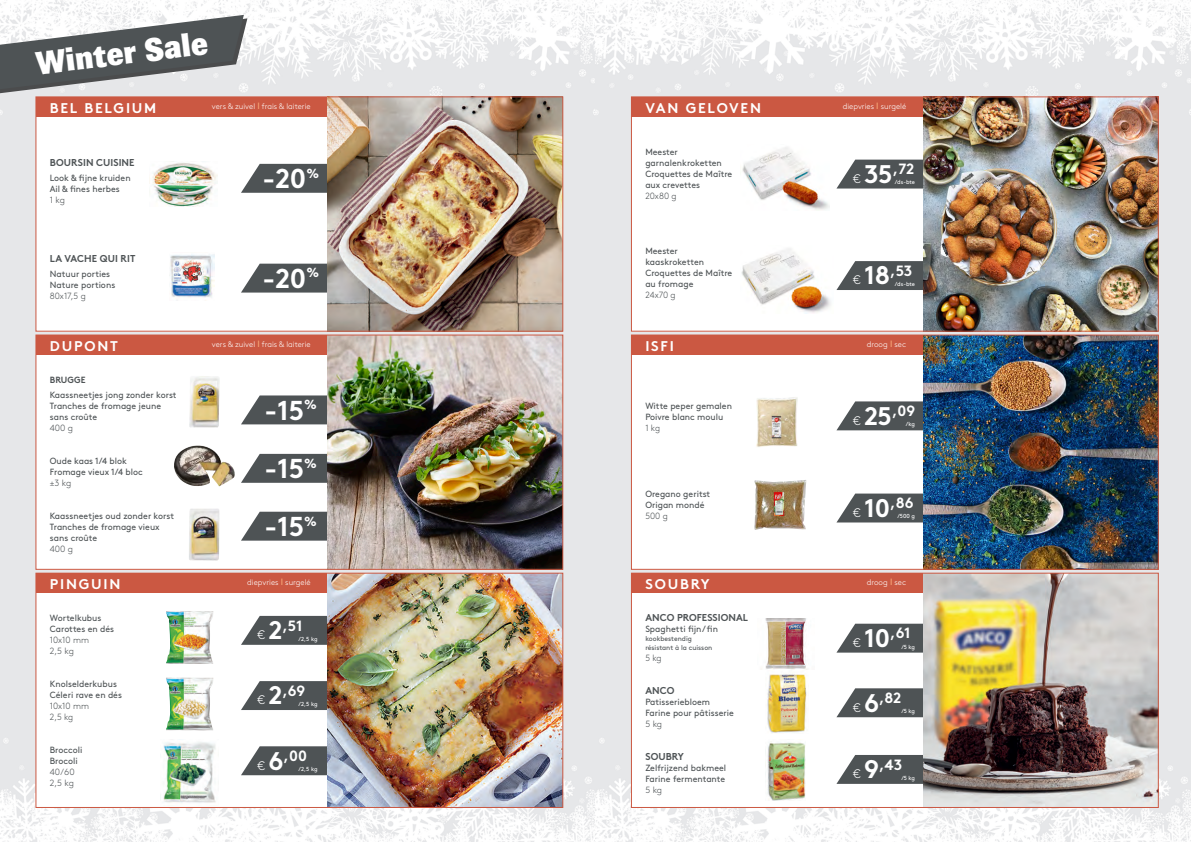
<style>
.page{position:relative;width:1191px;height:842px;background:#fff}
.page>*{position:absolute;margin:0;border:0;box-sizing:border-box;transform-origin:0 0}
.t1{font:900 33px "Brown Pro";color:#fff}
.t2{font:700 27.3px/58.1px "Brown";color:#fff;text-align:justify}
.t3{font:700 14.9px "Brown";letter-spacing:-.02em;color:#fff}
.t4{font:700 14.1px "Brown";letter-spacing:.125em;color:#fff}
.t5{font:700 10px "Brown";letter-spacing:.005em;color:#4e5355}
.t6{font:9px/11px "Brown";color:#4e5355}
.t7{font:300 9px/11px "Brown";color:#4e5355}
.t8{font:700 9px "Brown";letter-spacing:.005em;color:#4e5355}
.t9{font:300 8px "Brown";color:#fff}
.t10{font:7px/9px "Brown";color:#4e5355}
.t11{font:5.8px "Brown";letter-spacing:-.015em;color:#fff}
.s1{font-weight:400;font-size:9px;color:#f9aa79}
.s2{font-size:25.5px}
</style>
<div class="page">
<img style="left:0;top:0;width:1191px;height:842px">
<div style="left:36px;top:97px;width:527px;height:234px;background:#fff"></div>
<div style="left:36px;top:97px;width:292px;height:19px;background:#cb5842"></div>
<img style="left:152px;top:163px;width:65px;height:44px">
<img style="left:169px;top:254px;width:45px;height:44px">
<svg style="left:241px;top:164px;width:87px;height:29px;background:#626668"></svg>
<svg style="left:241px;top:264px;width:87px;height:29px;background:#636869"></svg>
<img style="left:328px;top:98px;width:233px;height:232px">
<div style="left:35px;top:96px;width:528px;height:236px;border:1px solid #cb5842"></div>
<div style="left:631px;top:97px;width:527px;height:234px;background:#fff"></div>
<div style="left:631px;top:97px;width:292px;height:19px;background:#cb5842"></div>
<img style="left:742px;top:147px;width:87px;height:63px">
<img style="left:741px;top:248px;width:90px;height:65px">
<svg style="left:836px;top:160px;width:87px;height:29px;background:#64686a"></svg>
<svg style="left:836px;top:261px;width:87px;height:29px;background:#626668"></svg>
<img style="left:923px;top:98px;width:233px;height:232px">
<div style="left:631px;top:96px;width:527px;height:236px;border:1px solid #cb5842"></div>
<div style="left:36px;top:335px;width:527px;height:234px;background:#fff"></div>
<div style="left:36px;top:335px;width:292px;height:19px;background:#cb5842"></div>
<img style="left:189px;top:376px;width:31px;height:52px">
<img style="left:174px;top:445px;width:24px;height:31px">
<img style="left:189px;top:509px;width:31px;height:51px">
<svg style="left:241px;top:395px;width:87px;height:29px;background:#65696b"></svg>
<svg style="left:241px;top:454px;width:87px;height:29px;background:#626668"></svg>
<svg style="left:241px;top:512px;width:87px;height:29px;background:#64686a"></svg>
<img style="left:328px;top:336px;width:233px;height:232px">
<div style="left:35px;top:334px;width:528px;height:236px;border:1px solid #cb5842"></div>
<div style="left:631px;top:335px;width:527px;height:234px;background:#fff"></div>
<div style="left:631px;top:335px;width:292px;height:19px;background:#cb5842"></div>
<img style="left:756px;top:397px;width:40px;height:32px">
<img style="left:754px;top:480px;width:51px;height:3px">
<svg style="left:836px;top:401px;width:87px;height:29px;background:#64686a"></svg>
<svg style="left:837px;top:494px;width:86px;height:28px;background:#606466"></svg>
<img style="left:923px;top:336px;width:233px;height:232px">
<div style="left:631px;top:334px;width:527px;height:236px;border:1px solid #cb5842"></div>
<div style="left:36px;top:573px;width:527px;height:234px;background:#fff"></div>
<div style="left:36px;top:573px;width:292px;height:19px;background:#cb5842"></div>
<img style="left:166px;top:677px;width:47px;height:53px">
<img style="left:166px;top:611px;width:47px;height:53px">
<img style="left:163px;top:742px;width:53px;height:61px">
<svg style="left:241px;top:616px;width:87px;height:29px;background:#626667"></svg>
<svg style="left:241px;top:681px;width:87px;height:29px;background:#626667"></svg>
<svg style="left:241px;top:746px;width:87px;height:29px;background:#63686a"></svg>
<img style="left:328px;top:575px;width:233px;height:231px">
<div style="left:35px;top:573px;width:528px;height:235px;border:1px solid #cb5842"></div>
<div style="left:631px;top:573px;width:527px;height:234px;background:#fff"></div>
<div style="left:631px;top:573px;width:292px;height:19px;background:#cb5842"></div>
<svg style="left:836px;top:624px;width:87px;height:29px;background:#636869"></svg>
<svg style="left:836px;top:688px;width:87px;height:29px;background:#63686a"></svg>
<svg style="left:836px;top:755px;width:87px;height:29px;background:#626668"></svg>
<img style="left:923px;top:575px;width:233px;height:231px">
<img style="left:761px;top:618px;width:47px;height:52px">
<img style="left:767px;top:674px;width:40px;height:59px">
<img style="left:765px;top:741px;width:41px;height:60px">
<div style="left:631px;top:573px;width:527px;height:235px;border:1px solid #cb5842"></div>
<svg style="left:0;top:15px;width:247px;height:80px"></svg>
<h1 class="t1" style="left:34px;top:46px;width:174px;rotate:-7deg">Winter Sale</h1>
<h3 class="t4" style="left:50px;top:96px;width:108px">BEL BELGIUM</h3>
<p class="t9" style="left:212px;top:100px;width:100px">vers &amp; zuivel <span class="s1">l</span> frais &amp; laiterie</p>
<p class="t5" style="left:50px;top:154px;width:86px">BOURSIN CUISINE</p>
<p class="t6" style="left:50px;top:172px;width:82px">Look &amp; fijne kruiden<br>Ail &amp; fines herbes</p>
<p class="t7" style="left:50px;top:194px;width:17px">1 kg</p>
<p class="t5" style="left:50px;top:250px;width:87px">LA VACHE QUI RIT</p>
<p class="t6" style="left:50px;top:268px;width:67px">Natuur porties<br>Nature portions</p>
<p class="t7" style="left:50px;top:290px;width:37px">80x17,5 g</p>
<h2 class="t2" style="left:262px;top:147px;width:58px">-20<sup>%</sup></h2>
<h2 class="t2" style="left:262px;top:247px;width:58px">-20<sup>%</sup></h2>
<h3 class="t4" style="left:50px;top:334px;width:70px">DUPONT</h3>
<p class="t9" style="left:212px;top:338px;width:100px">vers &amp; zuivel <span class="s1">l</span> frais &amp; laiterie</p>
<p class="t8" style="left:50px;top:372px;width:37px">BRUGGE</p>
<p class="t6" style="left:50px;top:388px;width:128px">Kaassneetjes jong zonder korst<br>Tranches de fromage jeune sans croûte</p>
<p class="t7" style="left:50px;top:421px;width:25px">400 g</p>
<p class="t6" style="left:50px;top:454px;width:94px">Oude kaas 1/4 blok<br>Fromage vieux 1/4 bloc</p>
<p class="t7" style="left:50px;top:476px;width:23px">±3 kg</p>
<p class="t6" style="left:50px;top:509px;width:126px">Kaassneetjes oud zonder korst<br>Tranches de fromage vieux sans croûte</p>
<p class="t7" style="left:50px;top:542px;width:25px">400 g</p>
<h2 class="t2" style="left:264px;top:378px;width:54px">-15<sup>% </sup>-15<sup>% </sup>-15<sup>%</sup></h2>
<h3 class="t4" style="left:50px;top:572px;width:72px">PINGUIN</h3>
<p class="t9" style="left:247px;top:577px;width:65px">diepvries <span class="s1">l</span> surgelé</p>
<p class="t6" style="left:50px;top:611px;width:66px">Wortelkubus<br>Carottes en dés</p>
<p class="t7" style="left:50px;top:633px;width:41px">10x10 mm<br>2,5 kg</p>
<p class="t6" style="left:50px;top:677px;width:74px">Knolselderkubus<br>Céleri rave en dés</p>
<p class="t7" style="left:50px;top:699px;width:41px">10x10 mm<br>2,5 kg</p>
<p class="t6" style="left:50px;top:743px;width:34px">Broccoli<br>Brocoli</p>
<p class="t7" style="left:50px;top:765px;width:26px">40/60<br>2,5 kg</p>
<h3 class="t3" style="left:257px;top:613px;width:46px"><sub>€</sub> <span class="s2">2</span>,51</h3>
<p class="t11" style="left:298px;top:634px;width:21px">/2,5 kg</p>
<h3 class="t3" style="left:257px;top:678px;width:49px"><sub>€</sub> <span class="s2">2</span>,69</h3>
<p class="t11" style="left:298px;top:699px;width:21px">/2,5 kg</p>
<h3 class="t3" style="left:257px;top:744px;width:51px"><sub>€</sub> <span class="s2">6</span>,00</h3>
<p class="t11" style="left:298px;top:765px;width:21px">/2,5 kg</p>
<h3 class="t4" style="left:645px;top:96px;width:117px">VAN GELOVEN</h3>
<p class="t9" style="left:842px;top:100px;width:65px">diepvries <span class="s1">l</span> surgelé</p>
<p class="t6" style="left:645px;top:146px;width:89px">Meester garnalenkroketten<br>Croquettes de Maître aux crevettes</p>
<p class="t7" style="left:645px;top:190px;width:33px">20x80 g</p>
<p class="t6" style="left:645px;top:245px;width:89px">Meester kaaskroketten<br>Croquettes de Maître au fromage</p>
<p class="t7" style="left:645px;top:289px;width:32px">24x70 g</p>
<h3 class="t3" style="left:853px;top:157px;width:63px"><sub>€</sub> <span class="s2">35</span>,72</h3>
<p class="t11" style="left:895px;top:178px;width:22px">/ds-bte</p>
<h3 class="t3" style="left:853px;top:259px;width:61px"><sub>€</sub> <span class="s2">18</span>,53</h3>
<p class="t11" style="left:895px;top:279px;width:22px">/ds-bte</p>
<h3 class="t4" style="left:645px;top:334px;width:30px">ISFI</h3>
<p class="t9" style="left:866px;top:338px;width:41px">droog <span class="s1">l</span> sec</p>
<p class="t6" style="left:645px;top:399px;width:88px">Witte peper gemalen<br>Poivre blanc moulu</p>
<p class="t7" style="left:645px;top:421px;width:16px">1 kg</p>
<p class="t6" style="left:645px;top:487px;width:66px">Oregano geritst<br>Origan mondé</p>
<p class="t7" style="left:645px;top:509px;width:24px">500 g</p>
<h3 class="t3" style="left:853px;top:399px;width:64px"><sub>€</sub> <span class="s2">25</span>,09</h3>
<p class="t11" style="left:906px;top:420px;width:11px">/kg</p>
<h3 class="t3" style="left:853px;top:491px;width:62px"><sub>€</sub> <span class="s2">10</span>,86</h3>
<p class="t11" style="left:897px;top:512px;width:19px">/500 g</p>
<h3 class="t4" style="left:645px;top:572px;width:66px">SOUBRY</h3>
<p class="t9" style="left:866px;top:577px;width:41px">droog <span class="s1">l</span> sec</p>
<p class="t5" style="left:645px;top:609px;width:104px">ANCO PROFESSIONAL</p>
<p class="t6" style="left:645px;top:623px;width:74px">Spaghetti fijn/ fin</p>
<p class="t10" style="left:645px;top:633px;width:69px">kookbestendig résistant à la cuisson</p>
<p class="t7" style="left:645px;top:652px;width:18px">5 kg</p>
<p class="t5" style="left:645px;top:682px;width:31px">ANCO</p>
<p class="t6" style="left:645px;top:696px;width:90px">Patisseriebloem<br>Farine pour pâtisserie</p>
<p class="t7" style="left:645px;top:718px;width:18px">5 kg</p>
<p class="t5" style="left:645px;top:748px;width:40px">SOUBRY</p>
<p class="t6" style="left:645px;top:762px;width:82px">Zelfrijzend bakmeel<br>Farine fermentante</p>
<p class="t7" style="left:645px;top:784px;width:18px">5 kg</p>
<h3 class="t3" style="left:853px;top:621px;width:59px"><sub>€</sub> <span class="s2">10</span>,61</h3>
<p class="t11" style="left:901px;top:642px;width:15px">/5 kg</p>
<h3 class="t3" style="left:853px;top:686px;width:50px"><sub>€</sub> <span class="s2">6</span>,82</h3>
<p class="t11" style="left:901px;top:707px;width:15px">/5 kg</p>
<h3 class="t3" style="left:853px;top:752px;width:51px"><sub>€</sub> <span class="s2">9</span>,43</h3>
<p class="t11" style="left:901px;top:773px;width:15px">/5 kg</p>
</div>
